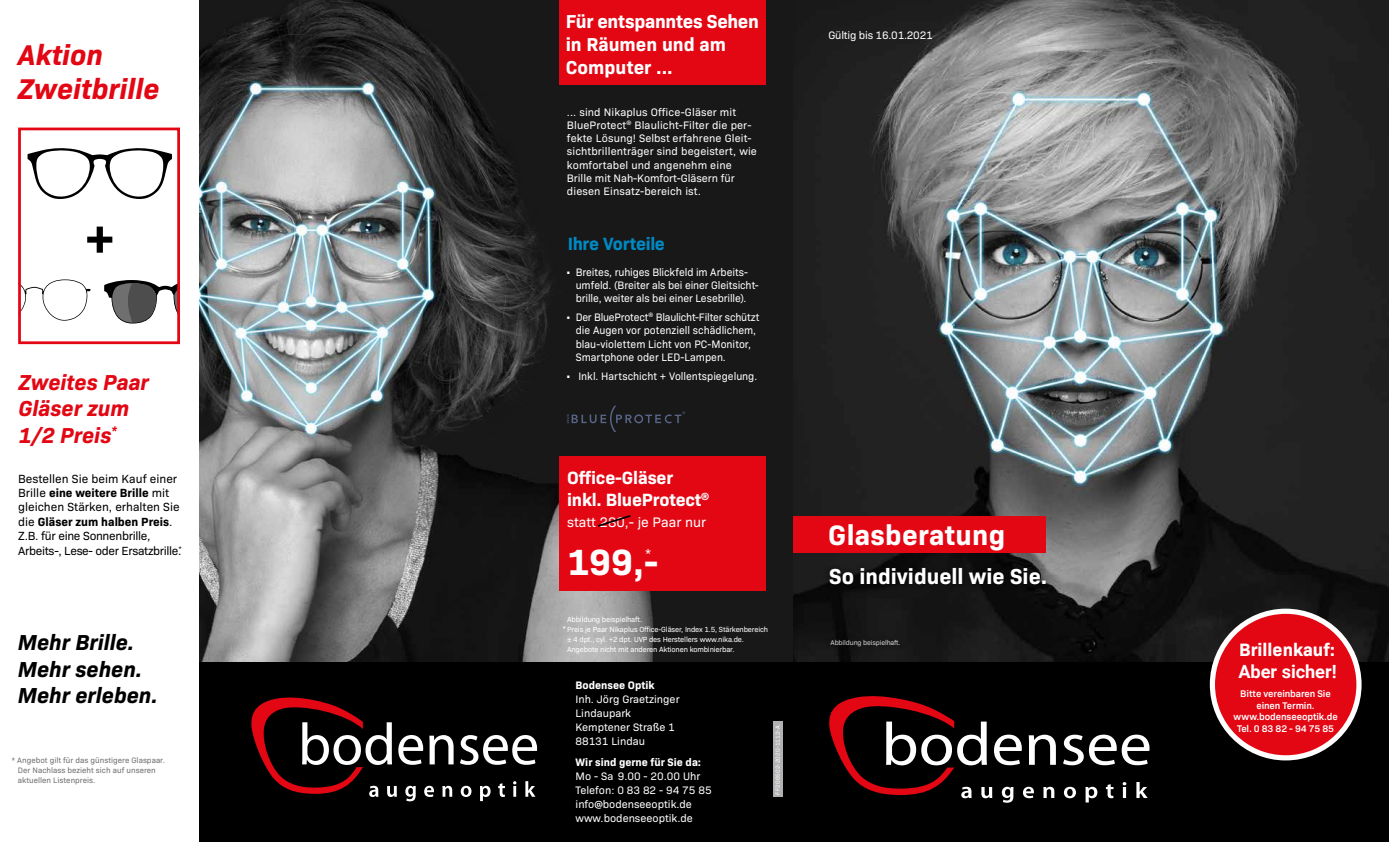
<style>
.page{position:relative;width:1389px;height:842px;background:#fff}
.page>*{position:absolute;margin:0;border:0;box-sizing:border-box;transform-origin:0 0}
.t1{font:700 51.1px "Bio Sans";color:#000}
.t2{font:700 37px "Bio Sans";color:#fff}
.t3{font:italic 700 29px/34px "Bio Sans";color:#e30613}
.t4{font:700 28.5px "Bio Sans";letter-spacing:.01em;color:#fff}
.t5{font:italic 700 22px/26.4px "Bio Sans";color:#000}
.t6{font:italic 700 22px/26.4px "Bio Sans";color:#e30613}
.t7{font:700 22px "Bio Sans";color:#fff}
.t8{font:700 19px/23px "Bio Sans";letter-spacing:-.005em;color:#fff}
.t9{font:700 18.2px "Bio Sans";color:#fff}
.t10{font:700 18.2px "Roboto";color:#fff}
.t11{font:700 18px/21.6px "Bio Sans";letter-spacing:-.01em;color:#fff}
.t12{font:700 18px "Bio Sans";letter-spacing:-.02em;color:#0089c2}
.t13{font:14px "Bio Sans";color:#fff}
.t14{font:13.4px "Bio Sans";color:#fff}
.t15{font:12px/14.4px "Bio Sans";color:#000}
.t16{font:11px/13.2px "Bio Sans";color:#fff}
.t17{font:11px/13.2px "Bio Sans";color:#fff;scale:.96 1}
.t18{font:700 11px "Bio Sans";color:#fff}
.t19{font:11px "Bio Sans";letter-spacing:-.02em;color:#fff}
.t20{font:600 9.8px/11.8px "Bio Sans";letter-spacing:-.015em;color:#fff;text-align:center}
.t21{font:8px/10px "Bio Sans";color:#706f6f}
.t22{font:7.5px/10px "Bio Sans";letter-spacing:-.02em;color:#fff}
.t23{font:7px "Bio Sans";letter-spacing:-.02em;color:#fff}
.t24{font:6px "Bio Sans";letter-spacing:.02em;color:#fff}
.s1{font-weight:700}
</style>
<div class="page">
<div style="left:190px;top:0;width:605px;height:662px;background:#181818"></div>
<img style="left:198px;top:0;width:532px;height:662px">
<img style="left:794px;top:0;width:595px;height:662px">
<div style="left:794px;top:516px;width:252px;height:37px;background:#e30613"></div>
<div style="left:824px;top:562px;width:228px;height:28px;background:#000;opacity:.8"></div>
<div style="left:825px;top:634px;width:80px;height:18px;background:#000;opacity:.8"></div>
<div style="left:190px;top:662px;width:1199px;height:180px;background:#000"></div>
<svg style="left:1210px;top:609px;width:152px;height:151px;background:#b72029"></svg>
<div style="left:559px;top:456px;width:206px;height:134px;background:#e30613"></div>
<div style="left:559px;top:0;width:206px;height:85px;background:#e30613"></div>
<svg style="left:597px;top:515px;width:34px;height:12px"></svg>
<svg style="left:567px;top:406px;width:118px;height:26px"></svg>
<div style="left:0;top:0;width:198px;height:842px;background:#fff"></div>
<svg style="left:28px;top:148px;width:144px;height:51px"></svg>
<svg style="left:22px;top:279px;width:68px;height:42px"></svg>
<svg style="left:104px;top:280px;width:72px;height:44px"></svg>
<div style="left:18px;top:128px;width:162px;height:216px;border:3px solid #e30613"></div>
<svg style="left:461px;top:786px;width:10px;height:11px"></svg>
<svg style="left:480px;top:786px;width:11px;height:15px"></svg>
<svg style="left:498px;top:783px;width:7px;height:14px"></svg>
<svg style="left:513px;top:781px;width:3px;height:16px"></svg>
<svg style="left:525px;top:781px;width:10px;height:16px"></svg>
<svg style="left:251px;top:697px;width:203px;height:104px"></svg>
<svg style="left:460px;top:735px;width:77px;height:30px"></svg>
<svg style="left:1064px;top:787px;width:12px;height:11px"></svg>
<svg style="left:1085px;top:787px;width:12px;height:15px"></svg>
<svg style="left:1106px;top:784px;width:7px;height:14px"></svg>
<svg style="left:1123px;top:782px;width:3px;height:16px"></svg>
<svg style="left:1136px;top:782px;width:12px;height:16px"></svg>
<svg style="left:829px;top:696px;width:227px;height:107px"></svg>
<svg style="left:1063px;top:735px;width:87px;height:30px"></svg>
<div style="left:773px;top:721px;width:10px;height:76px;background:#b1b0b2"></div>
<h3 class="t3" style="left:18px;top:35px;width:143px">Aktion<br>Zweitbrille</h3>
<h1 class="t1" style="left:85px;top:198px;width:32px">+</h1>
<h3 class="t6" style="left:18px;top:367px;width:132px">Zweites Paar<br>Gläser zum<br>1/2 Preis<sup>*</sup></h3>
<p class="t15" style="left:18px;top:470px;width:165px">Bestellen Sie beim Kauf einer<br>Brille <span class="s1">eine weitere Brille</span> mit gleichen Stärken, erhalten Sie die <span class="s1">Gläser zum halben Preis</span>.<br>Z.B. für eine Sonnenbrille,<br>Arbeits-, Lese- oder Ersatzbrille.<sup>*</sup></p>
<h3 class="t5" style="left:18px;top:628px;width:142px">Mehr Brille.<br>Mehr sehen.<br>Mehr erleben.</h3>
<p class="t21" style="left:18px;top:754px;width:149px;text-indent:-6px">* Angebot gilt für das günstigere Glaspaar.<br>Der Nachlass bezieht sich auf unseren aktuellen Listenpreis.</p>
<h3 class="t8" style="left:566px;top:8px;width:195px">Für entspanntes Sehen in Räumen und am<br>Computer ...</h3>
<p class="t16" style="left:567px;top:104px;width:192px">... sind Nikaplus Office-Gläser mit BlueProtect<sup>®</sup> Blaulicht-Filter die per&shy;fekte Lösung! Selbst erfahrene Gleit&shy;sichtbrillenträger sind begeistert, wie komfortabel und angenehm eine Brille mit Nah-Komfort-Gläsern für diesen Einsatz-bereich ist.</p>
<h3 class="t12" style="left:568px;top:230px;width:99px">Ihre Vorteile</h3>
<p class="t17" style="left:576px;top:265px;width:192px;text-indent:-10px">• Breites, ruhiges Blickfeld im Arbeits&shy;umfeld. (Breiter als bei einer Gleitsicht&shy;brille, weiter als bei einer Lesebrille).</p>
<p class="t17" style="left:576px;top:310px;width:193px;text-indent:-10px">• Der BlueProtect<sup>®</sup> Blaulicht-Filter schützt die Augen vor potenziell schädlichem, blau-violettem Licht von PC-Monitor, Smartphone oder LED-Lampen.</p>
<p class="t17" style="left:566px;top:368px;width:201px">• Inkl. Hartschicht + Vollentspiegelung.</p>
<h3 class="t11" style="left:567px;top:465px;width:144px">Office-Gläser inkl. BlueProtect<sup>®</sup></h3>
<p class="t13" style="left:567px;top:511px;width:140px">statt 280,- je Paar nur</p>
<h2 class="t2" style="left:567px;top:534px;width:93px">199,-</h2>
<p class="t14" style="left:645px;top:544px;width:7px">*</p>
<p class="t22" style="left:567px;top:613px;width:203px">Abbildung beispielhaft.<br>Preis je Paar Nikaplus Office-Gläser, Index 1.5, Stärkenbereich ± 4 dpt., cyl. +2 dpt. UVP des Herstellers www.nika.de.<br>Angebote nicht mit anderen Aktionen kombinierbar.</p>
<p class="t22" style="left:563px;top:623px;width:5px">*</p>
<p class="t18" style="left:575px;top:676px;width:81px">Bodensee Optik</p>
<p class="t16" style="left:575px;top:691px;width:106px;line-height:14px">Inh. Jörg Graetzinger<br>Lindaupark<br>Kemptener Straße 1<br>88131 Lindau</p>
<p class="t18" style="left:576px;top:754px;width:127px">Wir sind gerne für Sie da:</p>
<p class="t16" style="left:576px;top:768px;width:138px;line-height:14px">Mo - Sa 9.00 - 20.00 Uhr<br>Telefon: 0 83 82 - 94 75 85 info@bodenseeoptik.de www.bodenseeoptik.de</p>
<p class="t24" style="left:773px;top:795px;width:71px;rotate:-90deg">FF206502-2020-1112-A</p>
<p class="t19" style="left:828px;top:27px;width:106px">Gültig bis 16.01.2021</p>
<h3 class="t4" style="left:828px;top:514px;width:178px">Glasberatung</h3>
<h3 class="t7" style="left:829px;top:559px;width:219px">So individuell wie Sie.</h3>
<p class="t23" style="left:831px;top:637px;width:72px">Abbildung beispielhaft.</p>
<h3 class="t9" style="left:1239px;top:636px;width:98px">Brillenkauf:</h3>
<h3 class="t10" style="left:1238px;top:659px;width:100px">Aber sicher!</h3>
<p class="t20" style="left:1233px;top:687px;width:106px">Bitte vereinbaren Sie einen Termin. www.bodenseeoptik.de<br>Tel. 0 83 82 - 94 75 85</p>
</div>
